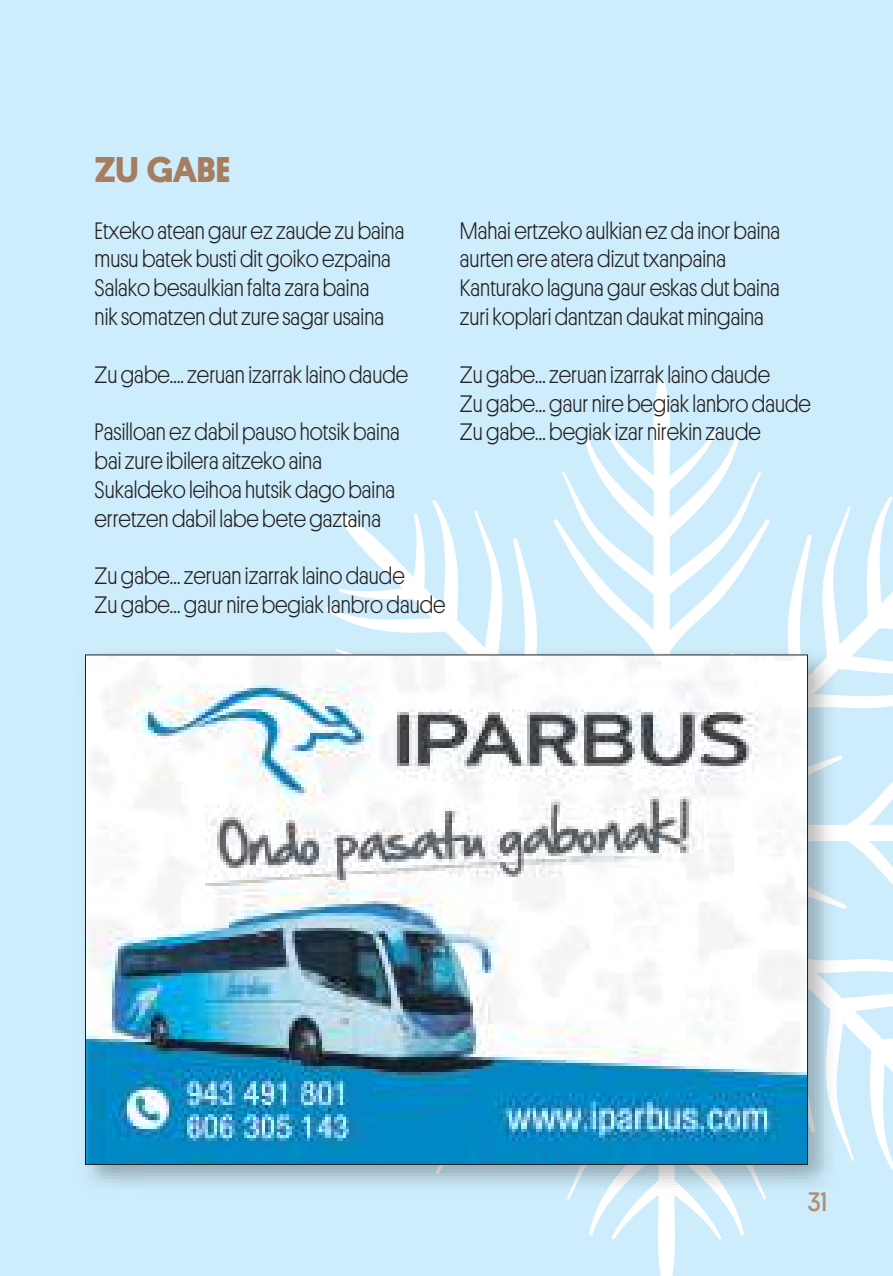
<style>
.page{position:relative;width:893px;height:1276px;background:#cdedfc}
.page>*{position:absolute;margin:0;border:0;box-sizing:border-box;transform-origin:0 0}
.t1{font:700 36px "Platform";color:#a67d5e}
.t2{font:27px "Platform";color:#b28e6f}
.t3{font:300 24px/28.8px "Platform";color:#241f1f;scale:.9 1}
</style>
<div class="page">
<svg style="left:562px;top:379px;width:199px;height:261px"></svg>
<svg style="left:325px;top:499px;width:295px;height:141px"></svg>
<svg style="left:589px;top:1202px;width:155px;height:74px"></svg>
<svg style="left:845px;top:1022px;width:48px;height:148px"></svg>
<svg style="left:705px;top:495px;width:188px;height:157px"></svg>
<svg style="left:845px;top:652px;width:48px;height:370px"></svg>
<img style="left:88px;top:640px;width:757px;height:562px">
<img style="left:87px;top:656px;width:719px;height:507px">
<h1 class="t1" style="left:95px;top:148px;width:137px">ZU GABE</h1>
<p class="t3" style="left:95px;top:216px;width:346px">Etxeko atean gaur ez zaude zu baina musu batek busti dit goiko ezpaina Salako besaulkian falta zara baina<br>nik somatzen dut zure sagar usaina</p>
<p class="t3" style="left:95px;top:360px;width:350px">Zu gabe…. zeruan izarrak laino daude</p>
<p class="t3" style="left:95px;top:417px;width:341px">Pasilloan ez dabil pauso hotsik baina bai zure ibilera aitzeko aina Sukaldeko leihoa hutsik dago baina erretzen dabil labe bete gaztaina</p>
<p class="t3" style="left:95px;top:561px;width:391px">Zu gabe… zeruan izarrak laino daude<br>Zu gabe… gaur nire begiak lanbro daude</p>
<p class="t3" style="left:460px;top:216px;width:357px">Mahai ertzeko aulkian ez da inor baina aurten ere atera dizut txanpaina Kanturako laguna gaur eskas dut baina zuri koplari dantzan daukat mingaina</p>
<p class="t3" style="left:460px;top:360px;width:391px">Zu gabe… zeruan izarrak laino daude<br>Zu gabe… gaur nire begiak lanbro daude<br>Zu gabe… begiak izar nirekin zaude</p>
<p class="t2" style="left:808px;top:1185px;width:21px">31</p>
</div>
